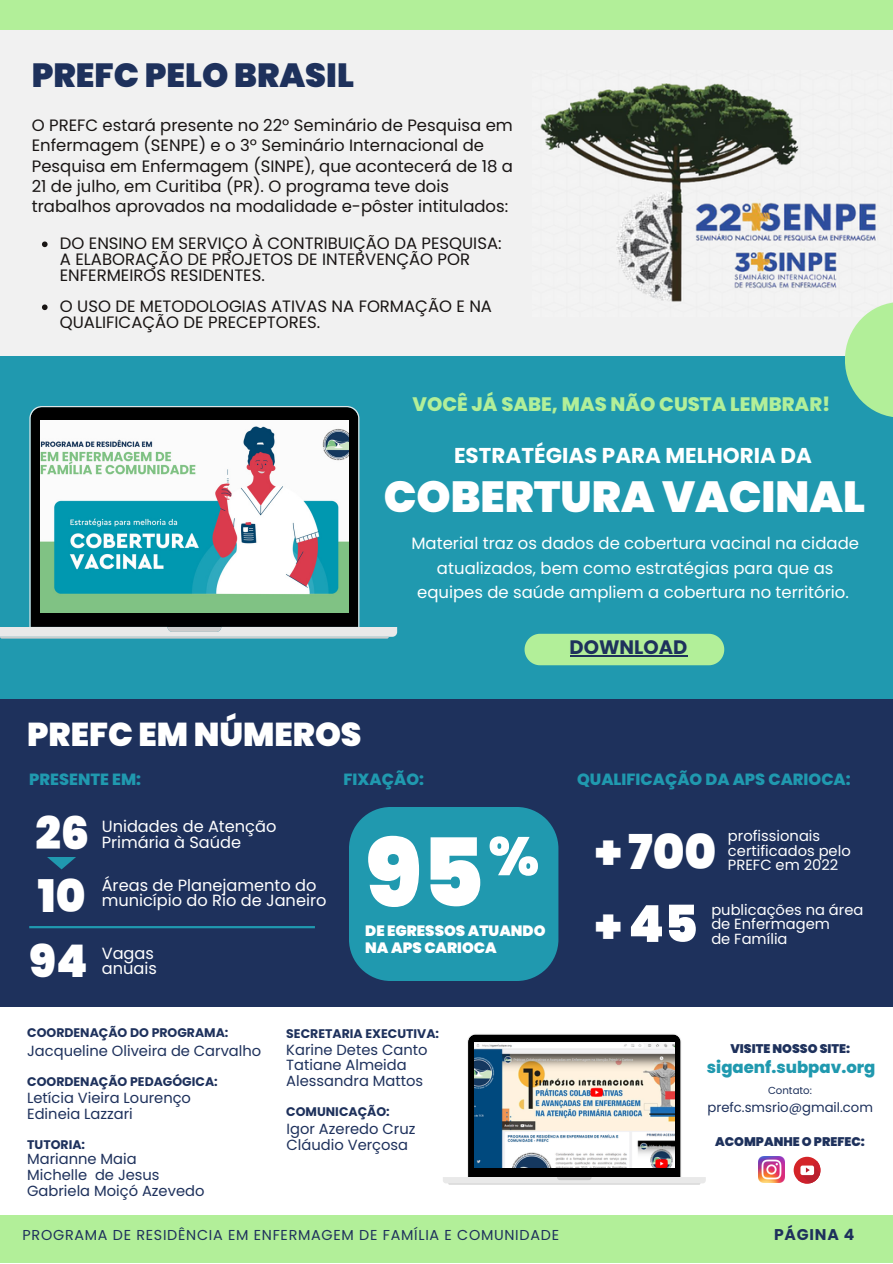
<style>
.page{position:relative;width:893px;height:1264px;background:#fff}
.page>*{position:absolute;margin:0;border:0;box-sizing:border-box;transform-origin:0 0}
.t1{font:900 94.35px "Poppins";color:#fff}
.t2{font:900 54px "Poppins";color:#fff}
.t3{font:900 51px "Poppins";color:#fff}
.t4{font:900 48px "Poppins";color:#fff}
.t5{font:900 45px "Poppins";color:#fff}
.t6{font:900 43.5px "Poppins";color:#fff}
.t7{font:900 33.45px "Poppins";color:#1e315c}
.t8{font:900 33px "Poppins";color:#fff}
.t9{font:700 21.45px "Poppins";color:#fff}
.t10{font:800 19.5px "Poppins";color:#b2ef99}
.t11{font:700 19.5px "Poppins";color:#1e315c}
.t12{font:16.5px/20.2px "Poppins";color:#191514}
.t13{font:16.5px/24.8px "Poppins";color:#fff;text-align:center}
.t14{font:800 16.5px "Poppins";color:#2099af}
.t15{font:16.2px/15.8px "Poppins";color:#fff}
.t16{font:800 16.2px "Poppins";color:#2099af}
.t17{font:700 15.6px "Poppins";letter-spacing:.05em;color:#1e315c}
.t18{font:900 15px/16.8px "Poppins";color:#fff}
.t19{font:14.7px "Poppins";color:#1e315c}
.t20{font:14.7px/14.5px "Poppins";color:#fff}
.t21{font:14.4px "Poppins";letter-spacing:.05em;color:#1e315c}
.t22{font:13.2px "Poppins";color:#1e315c}
.t23{font:700 12.45px "Poppins";color:#1e315c}
.t24{font:900 12.45px "Poppins";color:#1e315c}
.t25{font:10.2px "Poppins";color:#1e315c}
.s1{font-size:48px}
</style>
<div class="page">
<div style="left:0;top:0;width:892px;height:30px;background:#b2ef99"></div>
<div style="left:0;top:1214px;width:892px;height:48px;background:#b2ef99"></div>
<div style="left:0;top:31px;width:892px;height:328px;background:#f1f1f1"></div>
<img style="left:540px;top:83px;width:336px;height:219px">
<div style="left:0;top:356px;width:892px;height:344px;background:#2099af"></div>
<svg style="left:29px;top:406px;width:368px;height:230px;fill:#000"></svg>
<svg style="left:0;top:627px;width:389px;height:11px;background:#e0e2e3"></svg>
<img style="left:41px;top:420px;width:307px;height:192px">
<svg style="left:524px;top:633px;width:200px;height:32px;background:#a6e699"></svg>
<div style="left:0;top:699px;width:892px;height:307px;background:#1e315c"></div>
<svg style="left:47px;top:857px;width:29px;height:12px"></svg>
<hr style="left:29px;top:926px;width:286px;height:2px;background:#2099af">
<div style="left:349px;top:807px;width:209px;height:173px;background:#2099af"></div>
<svg style="left:443px;top:1034px;width:262px;height:150px"></svg>
<img style="left:474px;top:1042px;width:200px;height:125px">
<svg style="left:845px;top:302px;width:47px;height:115px;fill:#b2ef99"></svg>
<img style="left:758px;top:1156px;width:26px;height:26px">
<svg style="left:793px;top:1156px;width:27px;height:27px"></svg>
<svg style="left:797px;top:1160px;width:24px;height:24px"></svg>
<svg style="left:42px;top:241px;width:6px;height:6px"></svg>
<svg style="left:42px;top:304px;width:6px;height:6px"></svg>
<hr style="left:569px;top:655px;width:118px;height:1px;background:#1e315c">
<p class="t7" style="left:32px;top:52px;width:323px">PREFC PELO BRASIL</p>
<p class="t12" style="left:32px;top:115px;width:482px">O PREFC estará presente no 22º Seminário de Pesquisa em Enfermagem (SENPE) e o 3º Seminário Internacional de Pesquisa em Enfermagem (SINPE), que acontecerá de 18 a 21 de julho, em Curitiba (PR). O programa teve dois trabalhos aprovados na modalidade e-pôster intitulados:</p>
<p class="t12" style="left:60px;top:236px;width:443px;line-height:15.8px">DO ENSINO EM SERVIÇO À CONTRIBUIÇÃO DA PESQUISA:<br>A ELABORAÇÃO DE PROJETOS DE INTERVENÇÃO POR<br>ENFERMEIROS RESIDENTES.</p>
<p class="t12" style="left:60px;top:299px;width:433px;line-height:15.8px">O USO DE METODOLOGIAS ATIVAS NA FORMAÇÃO E NA<br>QUALIFICAÇÃO DE PRECEPTORES.</p>
<p class="t10" style="left:412px;top:390px;width:419px">VOCÊ JÁ SABE, MAS NÃO CUSTA LEMBRAR!</p>
<p class="t8" style="left:27px;top:711px;width:336px">PREFC EM NÚMEROS</p>
<p class="t9" style="left:454px;top:440px;width:359px">ESTRATÉGIAS PARA MELHORIA DA</p>
<p class="t6" style="left:384px;top:466px;width:482px">COBERTURA VACINAL</p>
<p class="t13" style="left:411px;top:530px;width:449px">Material traz os dados de cobertura vacinal na cidade atualizados, bem como estratégias para que as equipes de saúde ampliem a cobertura no território.</p>
<p class="t11" style="left:569px;top:634px;width:119px">DOWNLOAD</p>
<p class="t16" style="left:29px;top:768px;width:113px">PRESENTE EM:</p>
<p class="t15" style="left:102px;top:818px;width:176px">Unidades de Atenção<br>Primária à Saúde</p>
<p class="t15" style="left:102px;top:877px;width:226px">Áreas de Planejamento do município do Rio de Janeiro</p>
<p class="t15" style="left:102px;top:945px;width:54px">Vagas</p>
<p class="t15" style="left:102px;top:960px;width:57px">anuais</p>
<p class="t5" style="left:35px;top:801px;width:55px">26</p>
<p class="t5" style="left:38px;top:864px;width:49px">10</p>
<p class="t5" style="left:29px;top:929px;width:60px">94</p>
<p class="t16" style="left:343px;top:768px;width:82px">FIXAÇÃO:</p>
<p class="t16" style="left:577px;top:768px;width:275px">QUALIFICAÇÃO DA APS CARIOCA:</p>
<p class="t1" style="left:365px;top:807px;width:120px">95</p>
<p class="t2" style="left:488px;top:818px;width:52px">%</p>
<p class="t18" style="left:365px;top:922px;width:182px">DE EGRESSOS ATUANDO<br>NA APS CARIOCA</p>
<p class="t4" style="left:595px;top:818px;width:123px">+ 700</p>
<p class="t20" style="left:728px;top:828px;width:124px">profissionais certificados pelo<br>PREFC em 2022</p>
<p class="t3" style="left:595px;top:888px;width:104px"><span class="s1">+</span>45</p>
<p class="t20" style="left:711px;top:902px;width:153px">publicações na área de Enfermagem</p>
<p class="t20" style="left:711px;top:931px;width:78px">de Família</p>
<p class="t23" style="left:27px;top:1024px;width:203px">COORDENAÇÃO DO PROGRAMA:</p>
<p class="t19" style="left:27px;top:1040px;width:235px">Jacqueline Oliveira de Carvalho</p>
<p class="t23" style="left:27px;top:1072px;width:192px">COORDENAÇÃO PEDAGÓGICA:</p>
<p class="t19" style="left:27px;top:1087px;width:165px">Letícia Vieira Lourenço</p>
<p class="t19" style="left:27px;top:1103px;width:107px">Edineia Lazzari</p>
<p class="t23" style="left:27px;top:1135px;width:59px">TUTORIA:</p>
<p class="t19" style="left:27px;top:1148px;width:111px">Marianne Maia</p>
<p class="t19" style="left:27px;top:1164px;width:134px">Michelle de Jesus</p>
<p class="t19" style="left:27px;top:1180px;width:179px">Gabriela Moiçó Azevedo</p>
<p class="t23" style="left:286px;top:1024px;width:154px">SECRETARIA EXECUTIVA:</p>
<p class="t19" style="left:286px;top:1039px;width:143px">Karine Detes Canto</p>
<p class="t19" style="left:286px;top:1054px;width:122px">Tatiane Almeida</p>
<p class="t19" style="left:286px;top:1070px;width:138px">Alessandra Mattos</p>
<p class="t23" style="left:286px;top:1102px;width:105px">COMUNICAÇÃO:</p>
<p class="t19" style="left:286px;top:1118px;width:130px">Igor Azeredo Cruz</p>
<p class="t19" style="left:286px;top:1134px;width:123px">Cláudio Verçosa</p>
<p class="t24" style="left:730px;top:1040px;width:121px">VISITE NOSSO SITE:</p>
<p class="t14" style="left:707px;top:1056px;width:170px">sigaenf.subpav.org</p>
<p class="t25" style="left:768px;top:1083px;width:45px">Contato:</p>
<p class="t22" style="left:707px;top:1097px;width:167px">prefc.smsrio@gmail.com</p>
<p class="t24" style="left:715px;top:1132px;width:151px">ACOMPANHE O PREFEC:</p>
<p class="t21" style="left:23px;top:1225px;width:538px">PROGRAMA DE RESIDÊNCIA EM ENFERMAGEM DE FAMÍLIA E COMUNIDADE</p>
<p class="t17" style="left:774px;top:1223px;width:82px">PÁGINA 4</p>
</div>
